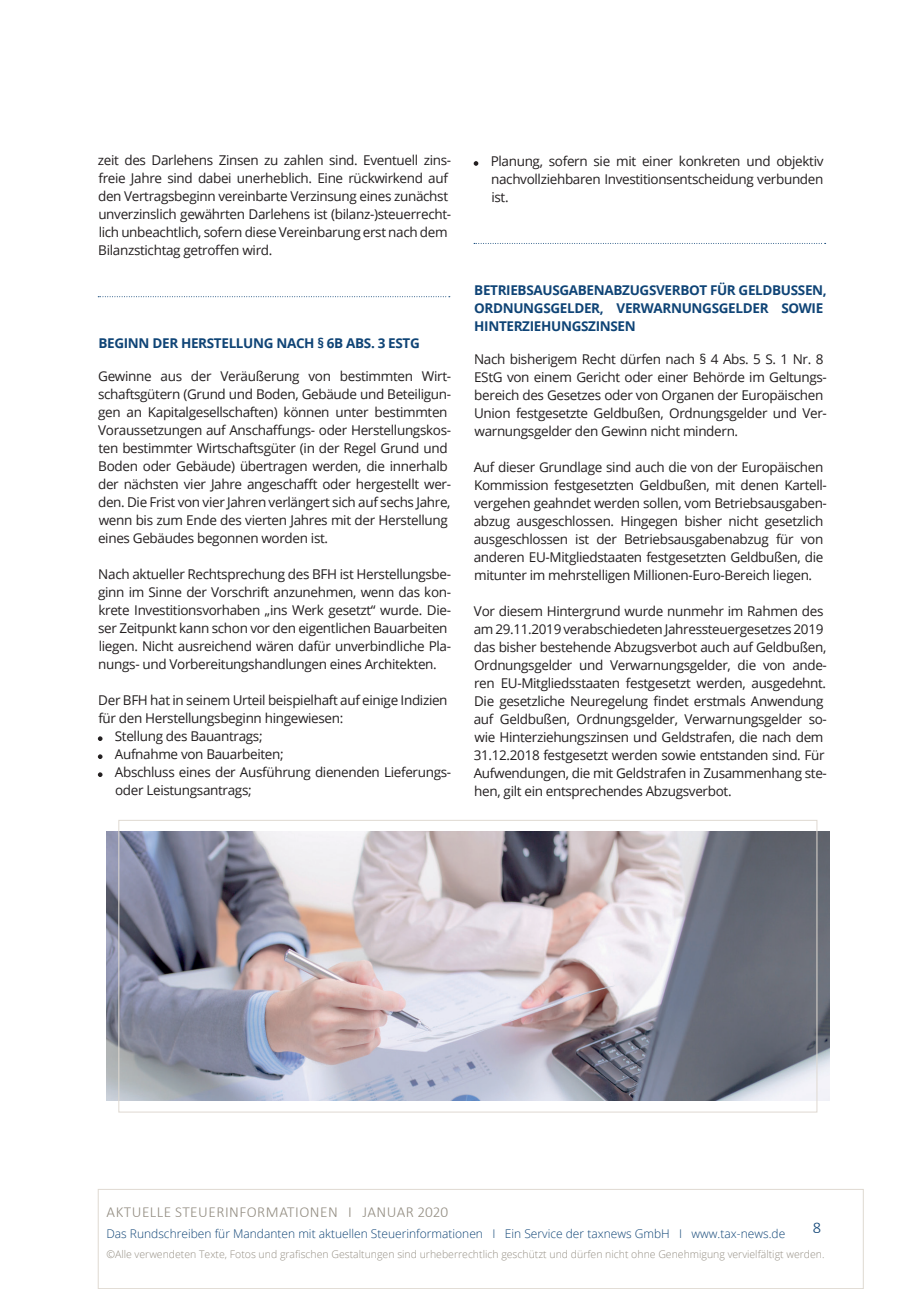
<style>
.page{position:relative;width:919px;height:1289px;background:#fff}
.page>*{position:absolute;margin:0;border:0;box-sizing:border-box;transform-origin:0 0}
.t1{font:300 16.5px "Calibri";color:#0f4476}
.t2{font:300 15.3px "Calibri";letter-spacing:.03em;color:#948e83}
.t3{font:13.5px/18px "Open Sans";letter-spacing:-.025em;color:#231f20}
.t4{font:700 13.5px/18px "Open Sans";letter-spacing:-.025em;color:#0f4476}
.t5{font:300 12px "Open Sans";color:#0f4476}
.t6{font:300 10.5px "Open Sans";color:#948e83}
</style>
<div class="page">
<div style="left:98px;top:1188px;width:765px;height:100px;border:1px solid #dfd9d1"></div>
<svg style="left:98px;top:736px;width:4px;height:5px"></svg>
<svg style="left:98px;top:754px;width:4px;height:5px"></svg>
<svg style="left:98px;top:772px;width:4px;height:5px"></svg>
<svg style="left:473px;top:161px;width:5px;height:5px"></svg>
<img style="left:106px;top:831px;width:723px;height:269px">
<svg style="left:98px;top:296px;width:352px;height:1px"></svg>
<svg style="left:474px;top:243px;width:351px;height:1px"></svg>
<p class="t3" style="left:98px;top:150px;width:355px">zeit des Darlehens Zinsen zu zahlen sind. Eventuell zins&shy;freie Jahre sind dabei unerheblich. Eine rückwirkend auf den Vertragsbeginn vereinbarte Verzinsung eines zunächst unverzinslich gewährten Darlehens ist (bilanz-)steuerrecht&shy;lich unbeachtlich, sofern diese Vereinbarung erst nach dem Bilanzstichtag getroffen wird.</p>
<p class="t4" style="left:98px;top:333px;width:323px">BEGINN DER HERSTELLUNG NACH § 6B ABS. 3 ESTG</p>
<p class="t3" style="left:98px;top:366px;width:354px">Gewinne aus der Veräußerung von bestimmten Wirt&shy;schaftsgütern (Grund und Boden, Gebäude und Beteiligun&shy;gen an Kapitalgesellschaften) können unter bestimmten Voraussetzungen auf Anschaffungs- oder Herstellungskos&shy;ten bestimmter Wirtschaftsgüter (in der Regel Grund und Boden oder Gebäude) übertragen werden, die innerhalb der nächsten vier Jahre angeschafft oder hergestellt wer&shy;den. Die Frist von vier Jahren verlängert sich auf sechs Jahre, wenn bis zum Ende des vierten Jahres mit der Herstellung eines Gebäudes begonnen worden ist.</p>
<p class="t3" style="left:98px;top:564px;width:354px">Nach aktueller Rechtsprechung des BFH ist Herstellungsbe&shy;ginn im Sinne der Vorschrift anzunehmen, wenn das kon&shy;krete Investitionsvorhaben „ins Werk gesetzt“ wurde. Die&shy;ser Zeitpunkt kann schon vor den eigentlichen Bauarbeiten liegen. Nicht ausreichend wären dafür unverbindliche Pla&shy;nungs- und Vorbereitungshandlungen eines Architekten.</p>
<p class="t3" style="left:98px;top:690px;width:351px">Der BFH hat in seinem Urteil beispielhaft auf einige Indizien</p>
<p class="t3" style="left:98px;top:708px;width:246px">für den Herstellungsbeginn hingewiesen:</p>
<p class="t3" style="left:115px;top:726px;width:149px">Stellung des Bauantrags;</p>
<p class="t3" style="left:115px;top:744px;width:170px">Aufnahme von Bauarbeiten;</p>
<p class="t3" style="left:115px;top:762px;width:338px">Abschluss eines der Ausführung dienenden Lieferungs-</p>
<p class="t3" style="left:115px;top:780px;width:138px">oder Leistungsantrags;</p>
<p class="t3" style="left:490px;top:151px;width:334px;text-align:justify">Planung, sofern sie mit einer konkreten und objektiv nachvollziehbaren Investitionsentscheidung verbunden ist.</p>
<p class="t4" style="left:474px;top:280px;width:354px">BETRIEBSAUSGABENABZUGSVERBOT FÜR GELDBUSSEN,<br>ORDNUNGSGELDER, VERWARNUNGSGELDER SOWIE<br>HINTERZIEHUNGSZINSEN</p>
<p class="t3" style="left:474px;top:349px;width:354px">Nach bisherigem Recht dürfen nach § 4 Abs. 5 S. 1 Nr. 8<br>EStG von einem Gericht oder einer Behörde im Geltungs&shy;bereich des Gesetzes oder von Organen der Europäischen Union festgesetzte Geldbußen, Ordnungsgelder und Ver&shy;warnungsgelder den Gewinn nicht mindern.</p>
<p class="t3" style="left:473px;top:457px;width:354px">Auf dieser Grundlage sind auch die von der Europäischen Kommission festgesetzten Geldbußen, mit denen Kartell&shy;vergehen geahndet werden sollen, vom Betriebsausgaben&shy;abzug ausgeschlossen. Hingegen bisher nicht gesetzlich ausgeschlossen ist der Betriebsausgabenabzug für von anderen EU-Mitgliedstaaten festgesetzten Geldbußen, die mitunter im mehrstelligen Millionen-Euro-Bereich liegen.</p>
<p class="t3" style="left:473px;top:601px;width:355px">Vor diesem Hintergrund wurde nunmehr im Rahmen des am 29.11.2019 verabschiedeten Jahressteuergesetzes 2019 das bisher bestehende Abzugsverbot auch auf Geldbußen, Ordnungsgelder und Verwarnungsgelder, die von ande&shy;ren EU-Mitgliedsstaaten festgesetzt werden, ausgedehnt.<br>Die gesetzliche Neuregelung findet erstmals Anwendung auf Geldbußen, Ordnungsgelder, Verwarnungsgelder so&shy;wie Hinterziehungszinsen und Geldstrafen, die nach dem 31.12.2018 festgesetzt werden sowie entstanden sind. Für Aufwendungen, die mit Geldstrafen in Zusammenhang ste&shy;hen, gilt ein entsprechendes Abzugsverbot.</p>
<p class="t2" style="left:107px;top:1202px;width:343px">AKTUELLE STEUERINFORMATIONEN I JANUAR 2020</p>
<p class="t5" style="left:106px;top:1224px;width:680px">Das Rundschreiben für Mandanten mit aktuellen Steuerinformationen I Ein Service der taxnews GmbH I www.tax-news.de</p>
<p class="t6" style="left:106px;top:1246px;width:719px">©Alle verwendeten Texte, Fotos und grafischen Gestaltungen sind urheberrechtlich geschützt und dürfen nicht ohne Genehmigung vervielfältigt werden.</p>
<p class="t1" style="left:812px;top:1216px;width:10px">8</p>
</div>
